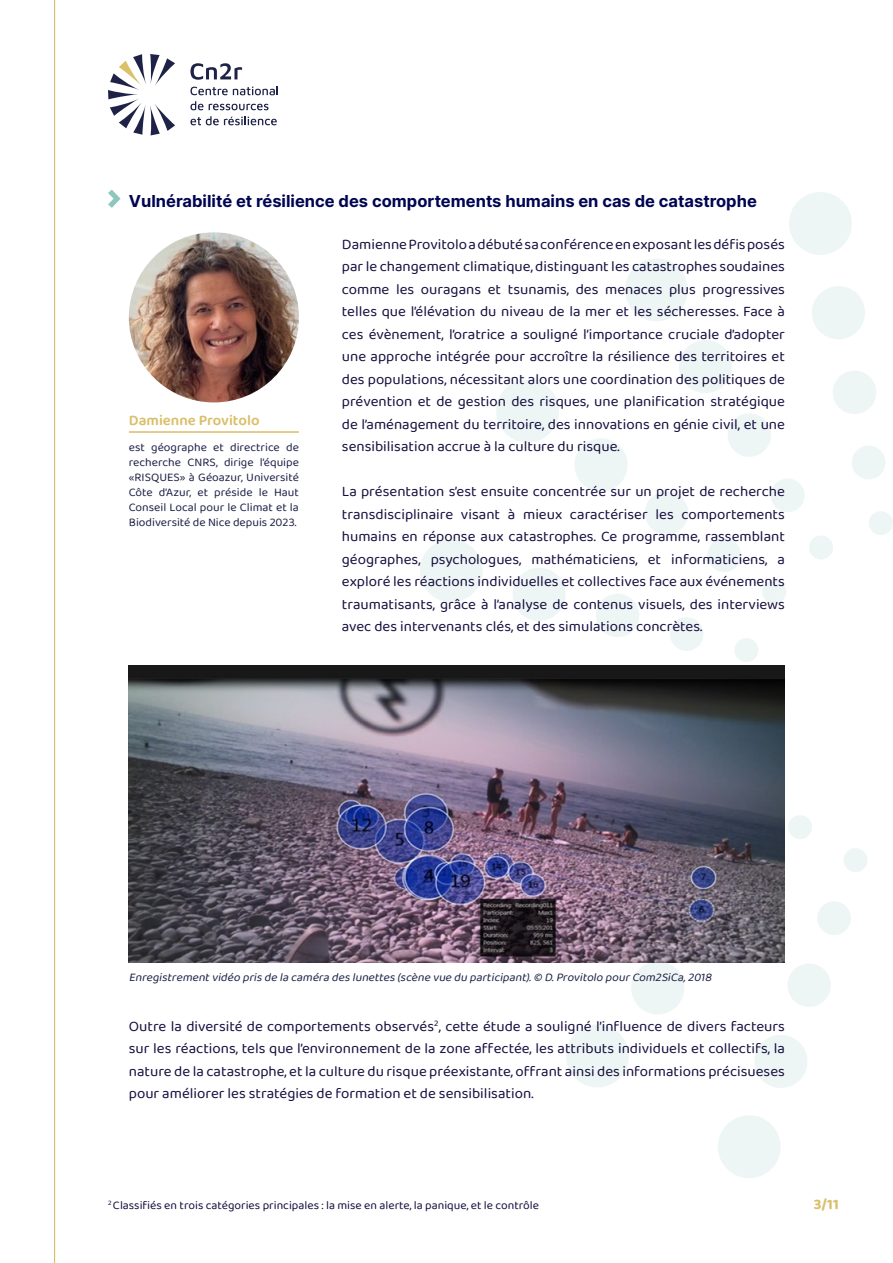
<style>
.page{position:relative;width:893px;height:1263px;background:#fff}
.page>*{position:absolute;margin:0;border:0;box-sizing:border-box;transform-origin:0 0}
.t1{font:700 16.5px "Inter";color:#000552}
.t2{font:15px/22.5px "Baloo 2";color:#160e3e;text-align:justify}
.t3{font:600 15px "Baloo 2";color:#d9bf68}
.t4{font:700 15px "Baloo 2";color:#d9bf69}
.t5{font:12px/15px "Baloo 2";color:#1e2247;text-align:justify}
.t6{font:italic 12px "Baloo 2";color:#1e2247}
.t7{font:12px "Baloo 2";color:#160e3e}
</style>
<div class="page">
<svg style="left:718px;top:1115px;width:63px;height:63px"></svg>
<svg style="left:754px;top:1035px;width:53px;height:53px"></svg>
<svg style="left:788px;top:964px;width:43px;height:43px"></svg>
<svg style="left:817px;top:901px;width:34px;height:34px"></svg>
<svg style="left:844px;top:848px;width:23px;height:24px"></svg>
<svg style="left:562px;top:962px;width:125px;height:125px"></svg>
<svg style="left:788px;top:815px;width:24px;height:24px"></svg>
<svg style="left:420px;top:539px;width:63px;height:63px"></svg>
<svg style="left:513px;top:568px;width:53px;height:53px"></svg>
<svg style="left:596px;top:594px;width:43px;height:43px"></svg>
<svg style="left:670px;top:617px;width:33px;height:34px"></svg>
<svg style="left:734px;top:638px;width:24px;height:24px"></svg>
<svg style="left:496px;top:380px;width:63px;height:62px"></svg>
<svg style="left:575px;top:438px;width:52px;height:53px"></svg>
<svg style="left:645px;top:491px;width:43px;height:44px"></svg>
<svg style="left:708px;top:538px;width:33px;height:34px"></svg>
<svg style="left:762px;top:580px;width:24px;height:24px"></svg>
<svg style="left:625px;top:259px;width:63px;height:62px"></svg>
<svg style="left:679px;top:340px;width:53px;height:53px"></svg>
<svg style="left:728px;top:413px;width:43px;height:44px"></svg>
<svg style="left:771px;top:479px;width:34px;height:33px"></svg>
<svg style="left:809px;top:536px;width:24px;height:23px"></svg>
<svg style="left:789px;top:192px;width:63px;height:63px"></svg>
<svg style="left:812px;top:286px;width:53px;height:53px"></svg>
<svg style="left:833px;top:371px;width:43px;height:43px"></svg>
<svg style="left:852px;top:446px;width:33px;height:33px"></svg>
<svg style="left:869px;top:511px;width:24px;height:24px"></svg>
<hr style="left:54px;top:0;width:1px;height:1263px;background:#d9bf69">
<svg style="left:108px;top:54px;width:67px;height:81px"></svg>
<svg style="left:190px;top:86px;width:88px;height:9px"></svg>
<svg style="left:190px;top:101px;width:79px;height:9px"></svg>
<svg style="left:190px;top:116px;width:87px;height:9px"></svg>
<svg style="left:190px;top:63px;width:52px;height:17px"></svg>
<svg style="left:108px;top:190px;width:13px;height:18px"></svg>
<hr style="left:129px;top:431px;width:170px;height:2px;background:#d9bf69">
<img style="left:129px;top:232px;width:170px;height:170px;border-radius:85px">
<img style="left:129px;top:665px;width:656px;height:297px">
<p class="t1" style="left:129px;top:189px;width:630px">Vulnérabilité et résilience des comportements humains en cas de catastrophe</p>
<p class="t3" style="left:129px;top:410px;width:132px">Damienne Provitolo</p>
<p class="t5" style="left:129px;top:440px;width:172px">est géographe et directrice de recherche CNRS, dirige l’équipe «RISQUES» à Géoazur, Université Côte d’Azur, et préside le Haut Conseil Local pour le Climat et la Biodiversité de Nice depuis 2023.</p>
<p class="t2" style="left:342px;top:233px;width:445px">Damienne Provitolo a débuté sa conférence en exposant les défis posés par le changement climatique, distinguant les catastrophes soudaines comme les ouragans et tsunamis, des menaces plus progressives telles que l’élévation du niveau de la mer et les sécheresses. Face à ces évènement, l’oratrice a souligné l’importance cruciale d’adopter une approche intégrée pour accroître la résilience des territoires et des populations, nécessitant alors une coordination des politiques de prévention et de gestion des risques, une planification stratégique de l’aménagement du territoire, des innovations en génie civil, et une sensibilisation accrue à la culture du risque.</p>
<p class="t2" style="left:342px;top:481px;width:445px">La présentation s’est ensuite concentrée sur un projet de recherche transdisciplinaire visant à mieux caractériser les comportements humains en réponse aux catastrophes. Ce programme, rassemblant géographes, psychologues, mathématiciens, et informaticiens, a exploré les réactions individuelles et collectives face aux événements traumatisants, grâce à l’analyse de contenus visuels, des interviews avec des intervenants clés, et des simulations concrètes.</p>
<p class="t6" style="left:129px;top:968px;width:587px">Enregistrementvidéo prisde la caméra deslunettes(scène vue du participant).© D.Provitolo pourCom2SiCa,2018</p>
<p class="t2" style="left:129px;top:1015px;width:658px">Outre la diversité de comportements observés<sup>2</sup>, cette étude a souligné l’influence de divers facteurs sur les réactions, tels que l’environnement de la zone affectée, les attributs individuels et collectifs, la nature de la catastrophe, et la culture du risque préexistante, offrant ainsi des informations précisueses pour améliorer les stratégies de formation et de sensibilisation.</p>
<p class="t7" style="left:108px;top:1197px;width:433px"><sup>2</sup> Classifiés en trois catégories principales : la mise en alerte, la panique, et le contrôle</p>
<p class="t4" style="left:814px;top:1193px;width:26px">3/11</p>
</div>
